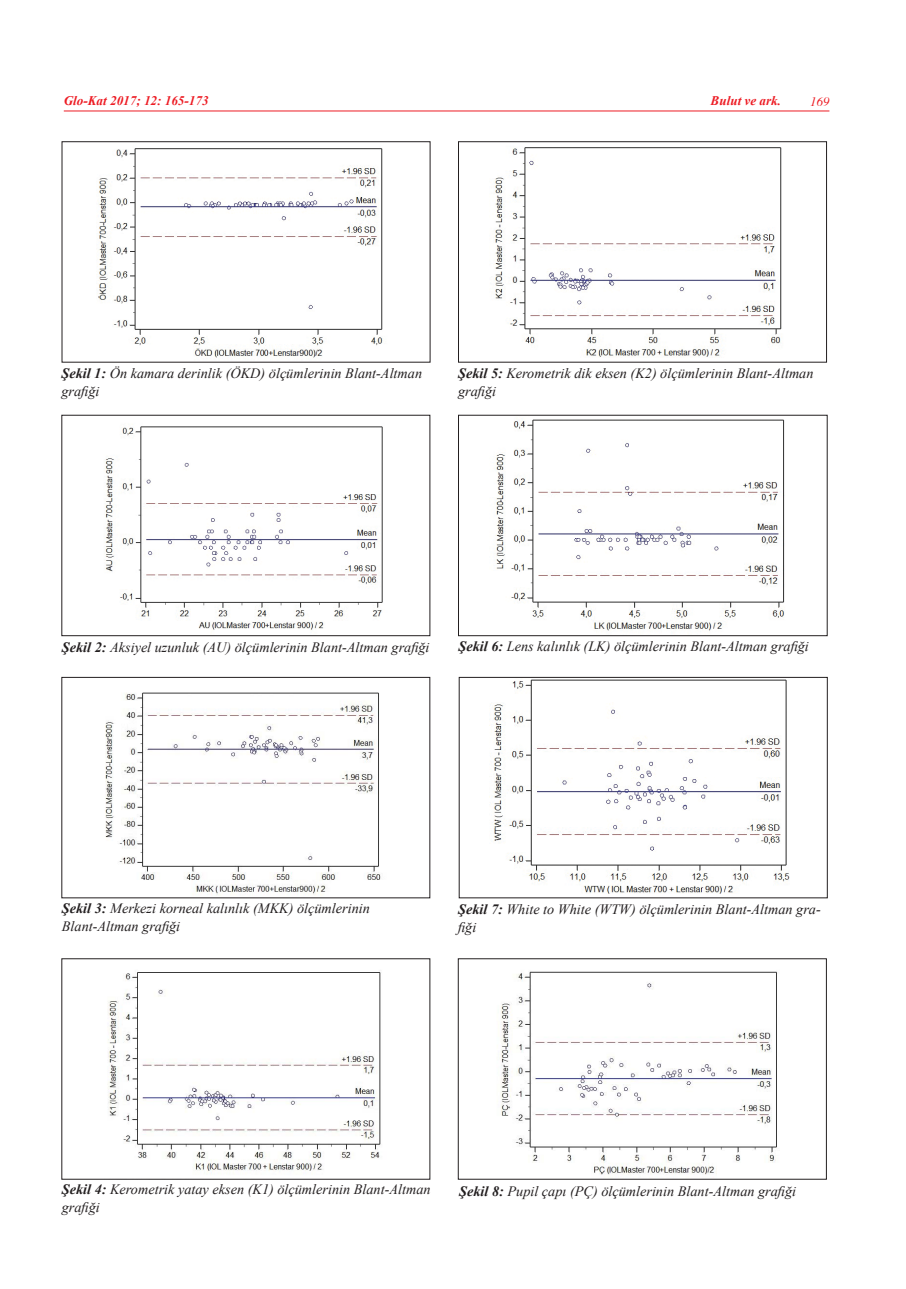
<style>
.page{position:relative;width:906px;height:1289px;background:#fff}
.page>*{position:absolute;margin:0;border:0;box-sizing:border-box;transform-origin:0 0}
.t1{font:italic 14.25px/18px "Times New Roman";color:#231f20}
.t2{font:italic 700 13.2px "Times New Roman";color:#ed1c24}
.t3{font:italic 12.75px "Times";color:#ed1c24}
.s1{font-weight:700}
</style>
<div class="page">
<hr style="left:64px;top:111px;width:765px;height:1px;background:#ed1c24">
<img style="left:108px;top:972px;width:273px;height:202px">
<div style="left:61px;top:958px;width:369px;height:221px;border:1px solid #231f20"></div>
<img style="left:105px;top:692px;width:276px;height:203px">
<div style="left:61px;top:677px;width:369px;height:221px;border:1px solid #231f20"></div>
<img style="left:501px;top:971px;width:276px;height:204px">
<div style="left:458px;top:958px;width:368px;height:221px;border:1px solid #231f20"></div>
<img style="left:489px;top:679px;width:301px;height:215px">
<div style="left:459px;top:677px;width:368px;height:221px;border:1px solid #231f20"></div>
<img style="left:495px;top:417px;width:290px;height:214px">
<div style="left:458px;top:415px;width:369px;height:221px;border:1px solid #231f20"></div>
<img style="left:494px;top:147px;width:288px;height:211px">
<div style="left:458px;top:141px;width:369px;height:221px;border:1px solid #231f20"></div>
<img style="left:96px;top:148px;width:287px;height:210px">
<div style="left:62px;top:141px;width:368px;height:221px;border:1px solid #231f20"></div>
<img style="left:105px;top:426px;width:278px;height:204px">
<div style="left:61px;top:415px;width:369px;height:221px;border:1px solid #231f20"></div>
<p class="t2" style="left:64px;top:94px;width:146px">Glo-Kat 2017; 12: 165-173</p>
<p class="t2" style="left:710px;top:94px;width:72px">Bulut ve ark.</p>
<p class="t3" style="left:810px;top:97px;width:21px">169</p>
<p class="t1" style="left:61px;top:364px;width:362px"><span class="s1">Şekil 1:</span> Ön kamara derinlik (ÖKD) ölçümlerinin Blant-Altman grafiği</p>
<p class="t1" style="left:458px;top:364px;width:357px"><span class="s1">Şekil 5:</span> Kerometrik dik eksen (K2) ölçümlerinin Blant-Altman grafiği</p>
<p class="t1" style="left:62px;top:638px;width:369px"><span class="s1">Şekil 2:</span> Aksiyel uzunluk (AU) ölçümlerinin Blant-Altman grafiği</p>
<p class="t1" style="left:458px;top:637px;width:352px"><span class="s1">Şekil 6:</span> Lens kalınlık (LK) ölçümlerinin Blant-Altman grafiği</p>
<p class="t1" style="left:62px;top:899px;width:309px"><span class="s1">Şekil 3:</span> Merkezi korneal kalınlık (MKK) ölçümlerinin<br>Blant-Altman grafiği</p>
<p class="t1" style="left:458px;top:899px;width:364px"><span class="s1">Şekil 7:</span> White to White (WTW) ölçümlerinin Blant-Altman gra&shy;fiği</p>
<p class="t1" style="left:62px;top:1180px;width:370px"><span class="s1">Şekil 4:</span> Kerometrik yatay eksen (K1) ölçümlerinin Blant-Altman grafiği</p>
<p class="t1" style="left:459px;top:1182px;width:338px"><span class="s1">Şekil 8:</span> Pupil çapı (PÇ) ölçümlerinin Blant-Altman grafiği</p>
</div>
